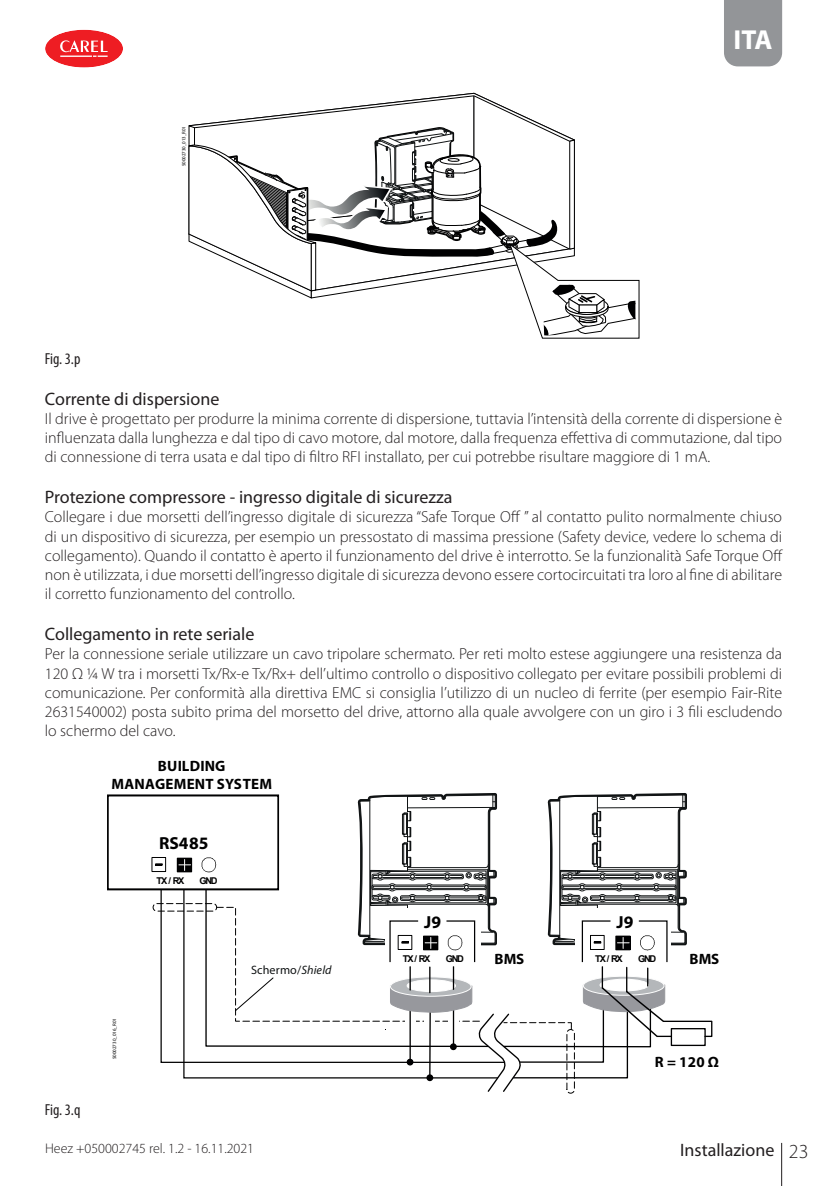
<style>
.page{position:relative;width:839px;height:1186px;background:#fff}
.page>*{position:absolute;margin:0;border:0;box-sizing:border-box;transform-origin:0 0}
.t1{font:700 27.6px "Myriad Pro";color:#fff}
.t2{font:18px "Myriad Pro";color:#231f20}
.t3{font:700 17.4px "Myriad Pro";letter-spacing:.01em;color:#000001}
.t4{font:300 16px/19.2px "Myriad Pro";color:#231f20;text-align:justify}
.t5{font:condensed 16px "Myriad Pro";letter-spacing:-.005em;color:#231f20}
.t6{font:700 15px/18px "Myriad Pro";letter-spacing:.01em;color:#000001;text-align:center}
.t7{font:300 14px "Myriad Pro";color:#231f20}
.t8{font:12.2px "Myriad Pro";letter-spacing:.01em;color:#101314}
.t9{font:700 9.4px "Arial";letter-spacing:-.145em;color:#000001}
.t10{font:5px "Myriad Pro";color:#000001}
.s1{font-style:italic}
.s2{font-weight:300;font-size:20px}
</style>
<div class="page">
<hr style="left:781px;top:1142px;width:1px;height:43px;background:#231f20">
<div style="left:45px;top:30px;width:78px;height:38px;background:#ee1d23;border-radius:50%"></div>
<svg style="left:60px;top:40px;width:48px;height:17px"></svg>
<div style="left:724px;top:0;width:58px;height:66px;background:#939598"></div>
<svg style="left:188px;top:93px;width:452px;height:246px"></svg>
<div style="left:566px;top:1028px;width:9px;height:65px;border:1px dashed #000001;border-radius:4px"></div>
<svg style="left:107px;top:793px;width:605px;height:299px"></svg>
<svg style="left:183px;top:1063px;width:316px;height:15px"></svg>
<svg style="left:160px;top:888px;width:345px;height:175px"></svg>
<p class="t10" style="left:182px;top:166px;width:42px;rotate:-90deg">50002730_013_R01</p>
<h1 class="t1" style="left:734px;top:30px;width:41px">ITA</h1>
<p class="t5" style="left:45px;top:352px;width:37px">Fig. 3.p</p>
<p class="t2" style="left:45px;top:392px;width:176px">Corrente di dispersione</p>
<p class="t4" style="left:45px;top:410px;width:739px">Il drive è progettato per produrre la minima corrente di dispersione, tuttavia l’intensità della corrente di dispersione è influenzata dalla lunghezza e dal tipo di cavo motore, dal motore, dalla frequenza effettiva di commutazione, dal tipo di connessione di terra usata e dal tipo di filtro RFI installato, per cui potrebbe risultare maggiore di 1 mA.</p>
<p class="t2" style="left:45px;top:490px;width:409px">Protezione compressore - ingresso digitale di sicurezza</p>
<p class="t4" style="left:45px;top:508px;width:740px">Collegare i due morsetti dell’ingresso digitale di sicurezza “Safe Torque Off ” al contatto pulito normalmente chiuso di un dispositivo di sicurezza, per esempio un pressostato di massima pressione (Safety device, vedere lo schema di collegamento). Quando il contatto è aperto il funzionamento del drive è interrotto. Se la funzionalità Safe Torque Off non è utilizzata, i due morsetti dell’ingresso digitale di sicurezza devono essere cortocircuitati tra loro al fine di abilitare il corretto funzionamento del controllo.</p>
<p class="t2" style="left:45px;top:627px;width:211px">Collegamento in rete seriale</p>
<p class="t4" style="left:45px;top:645px;width:739px">Per la connessione seriale utilizzare un cavo tripolare schermato. Per reti molto estese aggiungere una resistenza da 120 Ω ¼ W tra i morsetti Tx/Rx-e Tx/Rx+ dell’ultimo controllo o dispositivo collegato per evitare possibili problemi di comunicazione. Per conformità alla direttiva EMC si consiglia l’utilizzo di un nucleo di ferrite (per esempio Fair-Rite 2631540002) posta subito prima del morsetto del drive, attorno alla quale avvolgere con un giro i 3 fili escludendo lo schermo del cavo.</p>
<p class="t6" style="left:111px;top:758px;width:162px">BUILDING<br>MANAGEMENT SYSTEM</p>
<p class="t3" style="left:159px;top:836px;width:51px">RS485</p>
<p class="t5" style="left:45px;top:1103px;width:37px">Fig. 3.q</p>
<p class="t10" style="left:113px;top:1059px;width:43px;rotate:-90deg">50002730_016_R01</p>
<p class="t9" style="left:157px;top:875px;width:29px">TX / RX</p>
<p class="t9" style="left:200px;top:875px;width:20px">GND</p>
<p class="t8" style="left:251px;top:964px;width:82px">Schermo/<span class="s1">Shield</span></p>
<p class="t3" style="left:424px;top:915px;width:19px">J9</p>
<p class="t9" style="left:403px;top:953px;width:29px">TX / RX</p>
<p class="t9" style="left:446px;top:953px;width:20px">GND</p>
<p class="t3" style="left:617px;top:915px;width:19px">J9</p>
<p class="t9" style="left:595px;top:953px;width:29px">TX / RX</p>
<p class="t9" style="left:638px;top:953px;width:20px">GND</p>
<p class="t6" style="left:495px;top:951px;width:31px">BMS</p>
<p class="t6" style="left:689px;top:951px;width:31px">BMS</p>
<p class="t6" style="left:655px;top:1053px;width:66px">R = 120 Ω</p>
<p class="t7" style="left:45px;top:1143px;width:211px">Heez +050002745 rel. 1.2 - 16.11.2021</p>
<p class="t2" style="left:680px;top:1143px;width:130px">Installazione <span class="s2">23</span></p>
</div>
